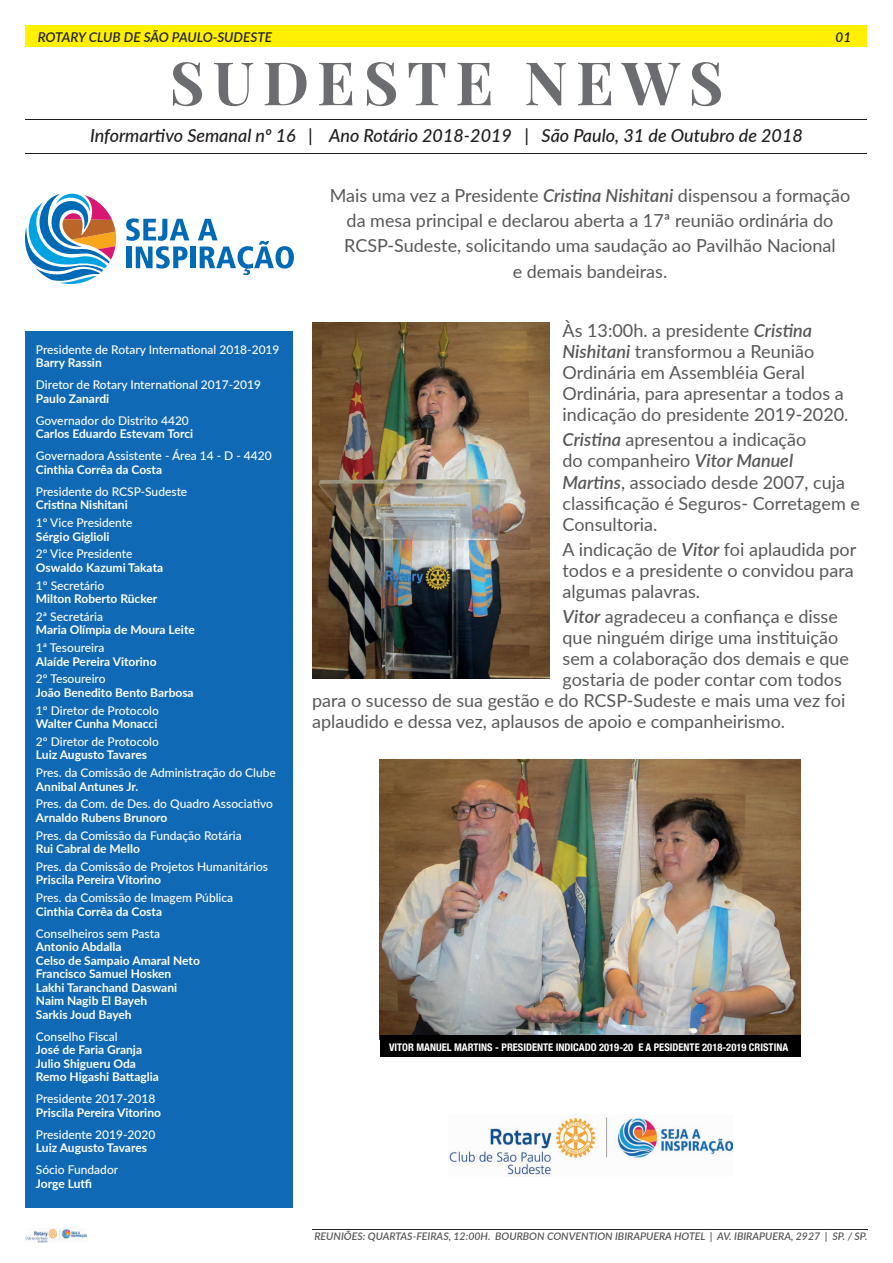
<style>
.page{position:relative;width:893px;height:1263px;background:#fff}
.page>*{position:absolute;margin:0;border:0;box-sizing:border-box;transform-origin:0 0}
.t1{font:700 60px "Playfair Display";letter-spacing:.14em;color:#6c6d70}
.t2{font:18px/21px "Lato";color:#57585a}
.t3{font:italic 500 18px "Lato";color:#231f20}
.t4{font:italic 600 13.5px "Lato";color:#231f20}
.t5{font:700 12px/13.5px "Lato";color:#fff}
.t6{font:500 12px "Lato";color:#fff}
.t7{font:italic 600 10.5px "Lato";color:#57585a}
.t8{font:700 condensed 10.5px "Helvetica Neue";color:#fff}
.s1{font-weight:600;font-style:italic}
</style>
<div class="page">
<div style="left:26px;top:26px;width:841px;height:21px;background:#fff101"></div>
<div style="left:26px;top:332px;width:267px;height:876px;background:#1069b4"></div>
<hr style="left:26px;top:119px;width:841px;height:1px;background:#241e1b">
<hr style="left:26px;top:153px;width:841px;height:1px;background:#241e1b">
<hr style="left:312px;top:1229px;width:555px;height:1px;background:#241e1b">
<img style="left:26px;top:1229px;width:60px;height:13px">
<svg style="left:25px;top:194px;width:91px;height:90px"></svg>
<svg style="left:126px;top:218px;width:63px;height:51px"></svg>
<div style="left:190px;top:247px;width:6px;height:21px;background:#016ab6"></div>
<svg style="left:198px;top:219px;width:96px;height:56px"></svg>
<img style="left:313px;top:323px;width:237px;height:356px">
<img style="left:380px;top:759px;width:420px;height:276px">
<div style="left:380px;top:1035px;width:420px;height:21px;background:#000"></div>
<img style="left:448px;top:1114px;width:284px;height:62px">
<p class="t4" style="left:38px;top:27px;width:236px">ROTARY CLUB DE SÃO PAULO-SUDESTE</p>
<p class="t4" style="left:836px;top:27px;width:17px">01</p>
<h1 class="t1" style="left:169px;top:45px;width:555px">SUDESTE NEWS</h1>
<p class="t3" style="left:90px;top:123px;width:714px">Informartivo Semanal nº 16 | Ano Rotário 2018-2019 | São Paulo, 31 de Outubro de 2018</p>
<p class="t6" style="left:36px;top:341px;width:245px">Presidente de Rotary International 2018-2019</p>
<p class="t5" style="left:36px;top:356px;width:67px">Barry Rassin</p>
<p class="t6" style="left:36px;top:376px;width:227px">Diretor de Rotary International 2017-2019</p>
<p class="t5" style="left:36px;top:391px;width:75px">Paulo Zanardi</p>
<p class="t6" style="left:36px;top:412px;width:155px">Governador do Distrito 4420</p>
<p class="t5" style="left:36px;top:427px;width:159px">Carlos Eduardo Estevam Torci</p>
<p class="t6" style="left:36px;top:447px;width:237px">Governadora Assistente - Área 14 - D - 4420</p>
<p class="t5" style="left:36px;top:462px;width:128px">Cinthia Corrêa da Costa</p>
<p class="t6" style="left:36px;top:483px;width:153px">Presidente do RCSP-Sudeste</p>
<p class="t5" style="left:36px;top:498px;width:93px">Cristina Nishitani</p>
<p class="t6" style="left:36px;top:514px;width:98px">1º Vice Presidente</p>
<p class="t5" style="left:36px;top:529px;width:75px">Sérgio Giglioli</p>
<p class="t6" style="left:36px;top:545px;width:98px">2º Vice Presidente</p>
<p class="t5" style="left:36px;top:560px;width:129px">Oswaldo Kazumi Takata</p>
<p class="t6" style="left:36px;top:577px;width:70px">1º Secretário</p>
<p class="t5" style="left:36px;top:591px;width:123px">Milton Roberto Rücker</p>
<p class="t6" style="left:36px;top:608px;width:69px">2ª Secretária</p>
<p class="t5" style="left:36px;top:623px;width:160px">Maria Olímpia de Moura Leite</p>
<p class="t6" style="left:36px;top:639px;width:70px">1ª Tesoureira</p>
<p class="t5" style="left:36px;top:654px;width:122px">Alaíde Pereira Vitorino</p>
<p class="t6" style="left:36px;top:670px;width:71px">2º Tesoureiro</p>
<p class="t5" style="left:36px;top:685px;width:159px">João Benedito Bento Barbosa</p>
<p class="t6" style="left:36px;top:702px;width:124px">1º Diretor de Protocolo</p>
<p class="t5" style="left:36px;top:716px;width:123px">Walter Cunha Monacci</p>
<p class="t6" style="left:36px;top:733px;width:124px">2º Diretor de Protocolo</p>
<p class="t5" style="left:36px;top:748px;width:113px">Luiz Augusto Tavares</p>
<p class="t6" style="left:36px;top:764px;width:242px">Pres. da Comissão de Administração do Clube</p>
<p class="t5" style="left:36px;top:779px;width:104px">Annibal Antunes Jr.</p>
<p class="t6" style="left:36px;top:795px;width:239px">Pres. da Com. de Des. do Quadro Associativo</p>
<p class="t5" style="left:36px;top:810px;width:133px">Arnaldo Rubens Brunoro</p>
<p class="t6" style="left:36px;top:827px;width:207px">Pres. da Comissão da Fundação Rotária</p>
<p class="t5" style="left:36px;top:841px;width:105px">Rui Cabral de Mello</p>
<p class="t6" style="left:36px;top:858px;width:234px">Pres. da Comissão de Projetos Humanitários</p>
<p class="t5" style="left:36px;top:873px;width:127px">Priscila Pereira Vitorino</p>
<p class="t6" style="left:36px;top:889px;width:199px">Pres. da Comissão de Imagem Pública</p>
<p class="t5" style="left:36px;top:904px;width:128px">Cinthia Corrêa da Costa</p>
<p class="t6" style="left:36px;top:925px;width:126px">Conselheiros sem Pasta</p>
<p class="t5" style="left:36px;top:939px;width:165px">Antonio Abdalla<br>Celso de Sampaio Amaral Neto<br>Francisco Samuel Hosken<br>Lakhi Taranchand Daswani<br>Naim Nagib El Bayeh<br>Sarkis Joud Bayeh</p>
<p class="t6" style="left:36px;top:1028px;width:83px">Conselho Fiscal</p>
<p class="t5" style="left:36px;top:1042px;width:124px">José de Faria Granja<br>Julio Shigueru Oda<br>Remo Higashi Battaglia</p>
<p class="t6" style="left:36px;top:1090px;width:121px">Presidente 2017-2018</p>
<p class="t5" style="left:36px;top:1105px;width:127px">Priscila Pereira Vitorino</p>
<p class="t6" style="left:36px;top:1126px;width:121px">Presidente 2019-2020</p>
<p class="t5" style="left:36px;top:1141px;width:113px">Luiz Augusto Tavares</p>
<p class="t6" style="left:36px;top:1161px;width:84px">Sócio Fundador</p>
<p class="t5" style="left:36px;top:1176px;width:58px">Jorge Lutfi</p>
<p class="t2" style="left:330px;top:182px;width:522px;line-height:25.2px;text-align:center">Mais uma vez a Presidente <span class="s1">Cristina Nishitani</span> dispensou a formação da mesa principal e declarou aberta a 17ª reunião ordinária do RCSP-Sudeste, solicitando uma saudação ao Pavilhão Nacional<br>e demais bandeiras.</p>
<p class="t2" style="left:563px;top:319px;width:287px">Às 13:00h. a presidente <span class="s1">Cristina Nishitani</span> transformou a Reunião Ordinária em Assembléia Geral Ordinária, para apresentar a todos a indicação do presidente 2019-2020.</p>
<p class="t2" style="left:563px;top:429px;width:299px"><span class="s1">Cristina</span> apresentou a indicação<br>do companheiro <span class="s1">Vitor Manuel<br>Martins</span>, associado desde 2007, cuja classificação é Seguros- Corretagem e<br>Consultoria.</p>
<p class="t2" style="left:563px;top:538px;width:295px">A indicação de <span class="s1">Vitor</span> foi aplaudida por todos e a presidente o convidou para algumas palavras.</p>
<p class="t2" style="left:563px;top:605px;width:277px"><span class="s1">Vitor</span> agradeceu a confiança e disse</p>
<p class="t2" style="left:563px;top:626px;width:277px">que ninguém dirige uma instituição</p>
<p class="t2" style="left:563px;top:647px;width:288px">sem a colaboração dos demais e que</p>
<p class="t2" style="left:563px;top:668px;width:281px">gostaria de poder contar com todos</p>
<p class="t2" style="left:312px;top:689px;width:535px">para o sucesso de sua gestão e do RCSP-Sudeste e mais uma vez foi</p>
<p class="t2" style="left:312px;top:710px;width:474px">aplaudido e dessa vez, aplausos de apoio e companheirismo.</p>
<p class="t8" style="left:389px;top:1038px;width:401px">VITOR MANUEL MARTINS - PRESIDENTE INDICADO 2019-20 E A PESIDENTE 2018-2019 CRISTINA</p>
<p class="t7" style="left:314px;top:1228px;width:554px">REUNIÕES: QUARTAS-FEIRAS, 12:00H. BOURBON CONVENTION IBIRAPUERA HOTEL | AV. IBIRAPUERA, 2927 | SP. / SP.</p>
</div>
